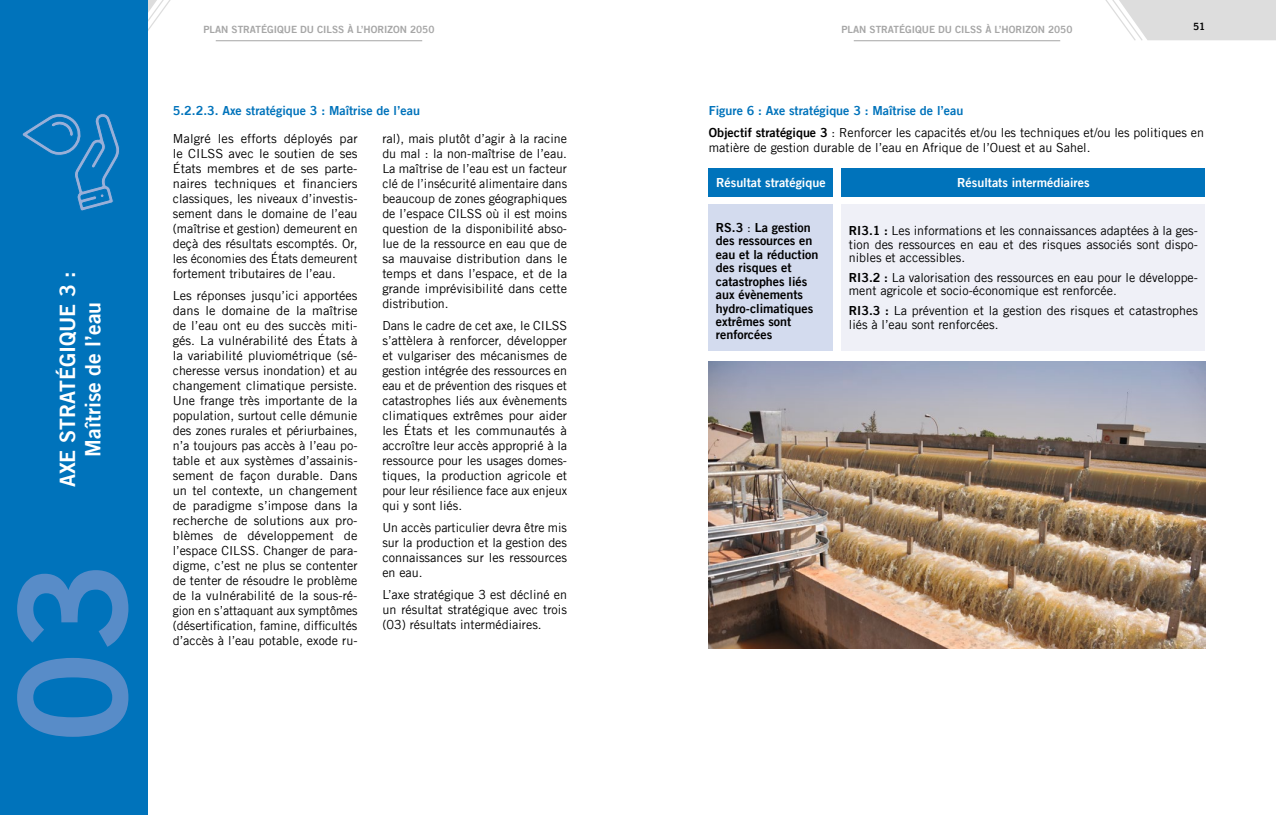
<style>
.page{position:relative;width:1276px;height:815px;background:#fff}
.page>*{position:absolute;margin:0;border:0;box-sizing:border-box;transform-origin:0 0}
.t1{font:150px "Trade Gothic LT Bold Two";color:#588cc8}
.t2{font:21.25px/25.5px "Trade Gothic LT Bold Two";color:#fff;text-align:center}
.t3{font:12.5px/15px "Trade Gothic LT";color:#000;text-align:justify}
.t4{font:12.5px/13.5px "Trade Gothic LT Bold Two";color:#000}
.t5{font:12.5px "Trade Gothic LT Bold Two";color:#0073bb}
.t6{font:12.5px "Trade Gothic LT Bold Two";color:#fff}
.t7{font:10px "Trade Gothic LT Bold Two";color:#a6a6a6}
.t8{font:10px "Trade Gothic LT Bold Two";color:#000}
.s1{font-family:"Trade Gothic LT Bold Two"}
.s2{font-family:"Trade Gothic LT"}
</style>
<div class="page">
<hr style="left:216px;top:41px;width:206px;height:1px;background:#a6a6a6">
<hr style="left:853px;top:41px;width:207px;height:1px;background:#a6a6a6">
<svg style="left:1105px;top:0;width:171px;height:41px"></svg>
<svg style="left:147px;top:0;width:24px;height:42px"></svg>
<div style="left:0;top:0;width:147px;height:815px;background:#0073bb"></div>
<div style="left:709px;top:168px;width:124px;height:29px;background:#0073bb"></div>
<div style="left:709px;top:204px;width:124px;height:147px;background:#d3dbee"></div>
<div style="left:842px;top:204px;width:363px;height:147px;background:#eff0f7"></div>
<div style="left:842px;top:168px;width:363px;height:29px;background:#0073bb"></div>
<img style="left:709px;top:361px;width:496px;height:288px">
<svg style="left:22px;top:114px;width:97px;height:97px"></svg>
<h2 class="t2" style="left:54px;top:487px;width:218px;rotate:-90deg">AXE STRATÉGIQUE 3 :<br>Maîtrise de l’eau</h2>
<h1 class="t1" style="left:-20px;top:743px;width:185px;rotate:-90deg">03</h1>
<p class="t7" style="left:203px;top:23px;width:232px">PLAN STRATÉGIQUE DU CILSS À L’HORIZON 2050</p>
<p class="t7" style="left:841px;top:23px;width:232px">PLAN STRATÉGIQUE DU CILSS À L’HORIZON 2050</p>
<p class="t8" style="left:1193px;top:20px;width:14px">51</p>
<p class="t5" style="left:173px;top:103px;width:249px">5.2.2.3. Axe stratégique 3 : Maîtrise de l’eau</p>
<p class="t3" style="left:173px;top:131px;width:186px">Malgré les efforts déployés par le CILSS avec le soutien de ses États membres et de ses parte&shy;naires techniques et financiers classiques, les niveaux d’investis&shy;sement dans le domaine de l’eau (maîtrise et gestion) demeurent en deçà des résultats escomptés. Or, les économies des États demeurent fortement tributaires de l’eau.</p>
<p class="t3" style="left:173px;top:288px;width:186px">Les réponses jusqu’ici apportées dans le domaine de la maîtrise de l’eau ont eu des succès miti&shy;gés. La vulnérabilité des États à la variabilité pluviométrique (sé&shy;cheresse versus inondation) et au changement climatique persiste.<br>Une frange très importante de la population, surtout celle démunie des zones rurales et périurbaines, n’a toujours pas accès à l’eau po&shy;table et aux systèmes d’assainis&shy;sement de façon durable. Dans un tel contexte, un changement de paradigme s’impose dans la recherche de solutions aux pro&shy;blèmes de développement de l’espace CILSS. Changer de para&shy;digme, c’est ne plus se contenter de tenter de résoudre le problème de la vulnérabilité de la sous-ré&shy;gion en s’attaquant aux symptômes (désertification, famine, difficultés d’accès à l’eau potable, exode ru-</p>
<p class="t3" style="left:382px;top:131px;width:186px">ral), mais plutôt d’agir à la racine du mal : la non-maîtrise de l’eau.<br>La maîtrise de l’eau est un facteur clé de l’insécurité alimentaire dans beaucoup de zones géographiques de l’espace CILSS où il est moins question de la disponibilité abso&shy;lue de la ressource en eau que de sa mauvaise distribution dans le temps et dans l’espace, et de la grande imprévisibilité dans cette distribution.</p>
<p class="t3" style="left:382px;top:318px;width:186px">Dans le cadre de cet axe, le CILSS s’attèlera à renforcer, développer et vulgariser des mécanismes de gestion intégrée des ressources en eau et de prévention des risques et catastrophes liés aux évènements climatiques extrêmes pour aider les États et les communautés à accroître leur accès approprié à la ressource pour les usages domes&shy;tiques, la production agricole et pour leur résilience face aux enjeux qui y sont liés.</p>
<p class="t3" style="left:382px;top:520px;width:186px">Un accès particulier devra être mis sur la production et la gestion des connaissances sur les ressources en eau.</p>
<p class="t3" style="left:382px;top:587px;width:186px">L’axe stratégique 3 est décliné en un résultat stratégique avec trois (03) résultats intermédiaires.</p>
<p class="t5" style="left:709px;top:103px;width:256px">Figure 6 : Axe stratégique 3 : Maîtrise de l’eau</p>
<p class="t3" style="left:709px;top:125px;width:497px"><span class="s1">Objectif stratégique 3</span> : Renforcer les capacités et/ou les techniques et/ou les politiques en matière de gestion durable de l’eau en Afrique de l’Ouest et au Sahel.</p>
<p class="t6" style="left:716px;top:175px;width:111px">Résultat stratégique</p>
<p class="t4" style="left:716px;top:220px;width:104px">RS.3 <span class="s2">:</span> La gestion des ressources en eau et la réduction des risques et catastrophes liés aux évènements hydro-climatiques extrêmes sont renforcées</p>
<p class="t3" style="left:849px;top:224px;width:351px;line-height:13.5px"><span class="s1">RI3.1 :</span> Les informations et les connaissances adaptées à la ges&shy;tion des ressources en eau et des risques associés sont dispo&shy;nibles et accessibles.</p>
<p class="t6" style="left:957px;top:175px;width:134px">Résultats intermédiaires</p>
<p class="t3" style="left:849px;top:271px;width:351px;line-height:13.5px"><span class="s1">RI3.2 :</span> La valorisation des ressources en eau pour le développe&shy;ment agricole et socio-économique est renforcée.</p>
<p class="t3" style="left:849px;top:304px;width:350px;line-height:13.5px"><span class="s1">RI3.3 :</span> La prévention et la gestion des risques et catastrophes liés à l’eau sont renforcées.</p>
</div>
